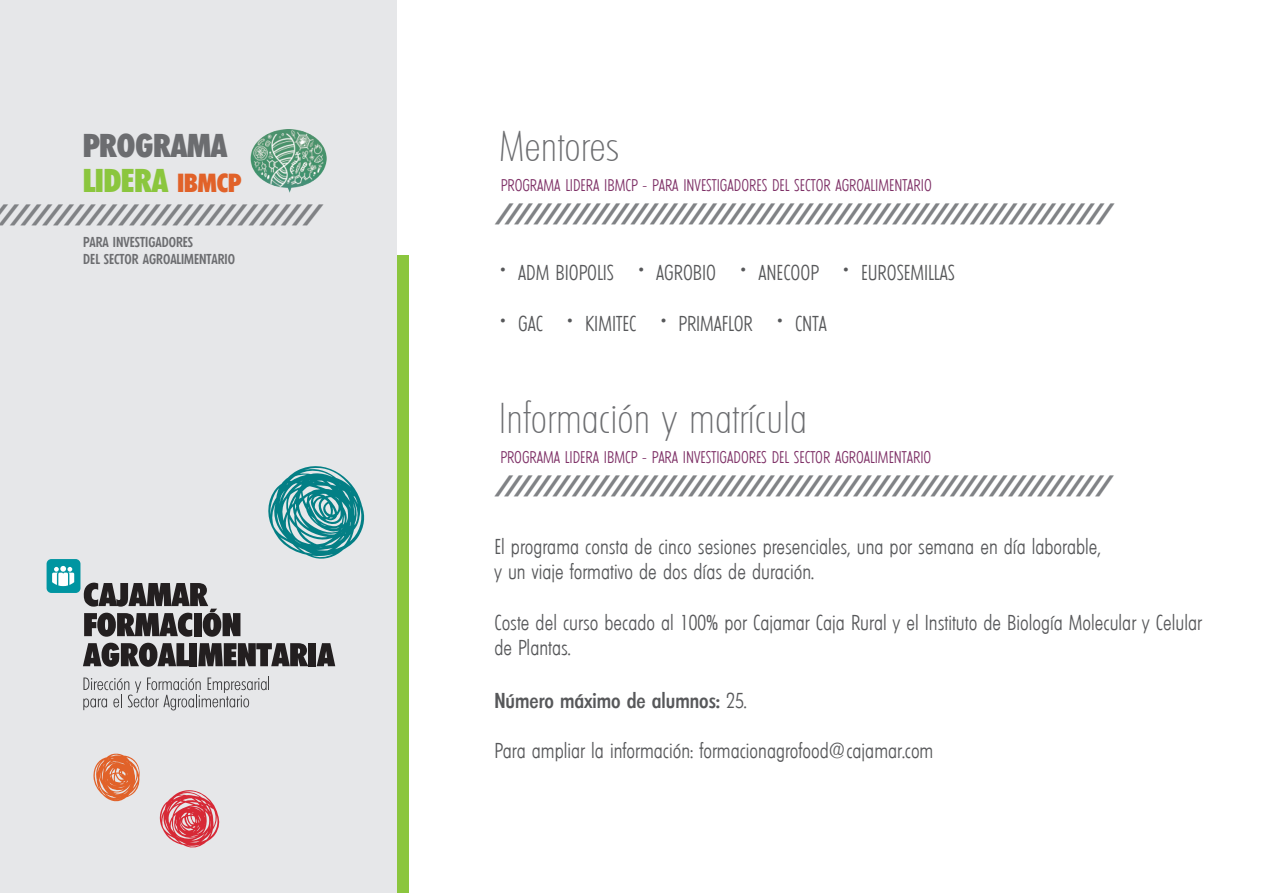
<style>
.page{position:relative;width:1263px;height:893px;background:#fff}
.page>*{position:absolute;margin:0;border:0;box-sizing:border-box;transform-origin:0 0}
.t1{font:200 condensed 42px "Limerick";color:#6c6d70}
.t2{font:800 condensed 32.1px/35px "Limerick";color:#6c6d70}
.t3{font:800 28.05px "Limerick";color:#808285;scale:1.11 1}
.t4{font:800 28.05px "Limerick";color:#808285;scale:1.24 1}
.t5{font:300 condensed 21px/25.2px "Limerick";color:#57585a}
.t6{font:500 condensed 21px "Limerick";color:#57585a}
.t7{font:300 condensed 16.5px "Limerick";color:#7e3066}
.t8{font:500 condensed 13.95px/16.8px "Limerick";color:#6c6d70}
.s1{color:#8bc63e}
.s2{font-size:25.5px;color:#e16229}
.s3{font-size:42px}
.s4{font-weight:300}
</style>
<div class="page">
<div style="left:90px;top:256px;width:318px;height:637px;background:#8bc63e"></div>
<div style="left:0;top:0;width:396px;height:893px;background:#e6e7e9"></div>
<svg style="left:93px;top:753px;width:47px;height:49px"></svg>
<svg style="left:268px;top:466px;width:97px;height:93px"></svg>
<svg style="left:159px;top:790px;width:61px;height:58px"></svg>
<div style="left:47px;top:559px;width:33px;height:34px;background:#0095a1;border-radius:5px"></div>
<svg style="left:52px;top:566px;width:22px;height:20px"></svg>
<svg style="left:83px;top:677px;width:186px;height:33px"></svg>
<svg style="left:84px;top:583px;width:156px;height:54px"></svg>
<svg style="left:83px;top:643px;width:106px;height:24px"></svg>
<div style="left:189px;top:643px;width:8px;height:23px;background:#231f20"></div>
<svg style="left:198px;top:643px;width:110px;height:23px"></svg>
<div style="left:309px;top:643px;width:7px;height:23px;background:#231f20"></div>
<svg style="left:317px;top:643px;width:18px;height:23px"></svg>
<img style="left:250px;top:129px;width:77px;height:64px">
<h2 class="t2" style="left:83px;top:129px;width:159px">PROGRAMA<br><span class="s1">LIDERA</span> <span class="s2">IBMCP</span></h2>
<h3 class="t4" style="left:-1px;top:196px;width:264px">/////////////////////////////</h3>
<p class="t8" style="left:83px;top:234px;width:153px">PARA INVESTIGADORES<br>DEL SECTOR AGROALIMENTARIO</p>
<h1 class="t1" style="left:499px;top:122px;width:122px">Mentores</h1>
<p class="t7" style="left:501px;top:175px;width:432px">PROGRAMA LIDERA IBMCP - PARA INVESTIGADORES DEL SECTOR AGROALIMENTARIO</p>
<h3 class="t3" style="left:495px;top:195px;width:560px">///////////////////////////////////////////////////////////////</h3>
<p class="t5" style="left:500px;top:261px;width:456px"><span class="s3">•</span> ADM BIOPOLIS <span class="s3">•</span> AGROBIO <span class="s3">•</span> ANECOOP <span class="s3">•</span> EUROSEMILLAS</p>
<p class="t5" style="left:500px;top:311px;width:328px"><span class="s3">•</span> GAC <span class="s3">•</span> KIMITEC <span class="s3">•</span> PRIMAFLOR <span class="s3">•</span> CNTA</p>
<h1 class="t1" style="left:499px;top:394px;width:310px">Información y matrícula</h1>
<p class="t7" style="left:500px;top:447px;width:432px">PROGRAMA LIDERA IBMCP - PARA INVESTIGADORES DEL SECTOR AGROALIMENTARIO</p>
<h3 class="t3" style="left:494px;top:468px;width:560px">///////////////////////////////////////////////////////////////</h3>
<p class="t5" style="left:494px;top:535px;width:608px">El programa consta de cinco sesiones presenciales, una por semana en día laborable, y un viaje formativo de dos días de duración.</p>
<p class="t5" style="left:494px;top:610px;width:709px">Coste del curso becado al 100% por Cajamar Caja Rural y el Instituto de Biología Molecular y Celular de Plantas.</p>
<p class="t6" style="left:494px;top:688px;width:254px">Número máximo de alumnos: <span class="s4">25.</span></p>
<p class="t5" style="left:494px;top:739px;width:440px">Para ampliar la información: formacionagrofood@cajamar.com</p>
</div>
